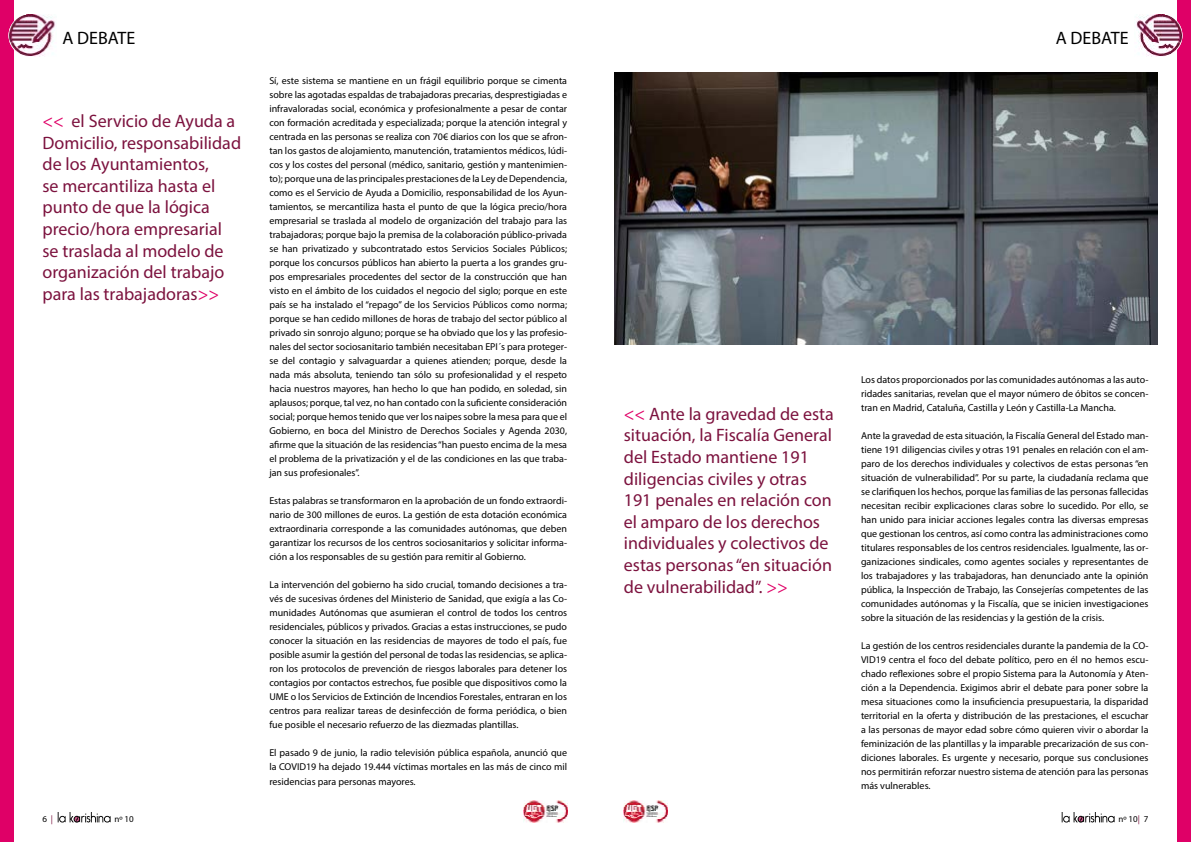
<style>
.page{position:relative;width:1191px;height:842px;background:#fff}
.page>*{position:absolute;margin:0;border:0;box-sizing:border-box;transform-origin:0 0}
.t1{font:18px/21.6px "Myriad Pro";color:#7c123e}
.t2{font:18px "Myriad Pro";color:#000}
.t3{font:10px/14px "Myriad Pro";color:#000;text-align:justify}
.t4{font:9px "Myriad Pro";color:#000}
.s1{color:#df0067}
.s2{color:#7c123e}
</style>
<div class="page">
<div style="left:0;top:0;width:14px;height:842px;background:#df0067"></div>
<div style="left:1176px;top:0;width:15px;height:842px;background:#df0067"></div>
<img style="left:9px;top:15px;width:17px;height:41px">
<img style="left:1164px;top:15px;width:18px;height:42px">
<img style="left:523px;top:801px;width:44px;height:21px">
<img style="left:624px;top:801px;width:44px;height:21px">
<img style="left:57px;top:812px;width:54px;height:11px">
<img style="left:1061px;top:812px;width:53px;height:11px">
<svg style="left:26px;top:14px;width:12px;height:1px"></svg>
<img style="left:26px;top:15px;width:30px;height:42px">
<img style="left:1136px;top:15px;width:28px;height:42px">
<img style="left:614px;top:72px;width:543px;height:273px">
<h1 class="t2" style="left:62px;top:27px;width:74px">A DEBATE</h1>
<h1 class="t2" style="left:1055px;top:27px;width:74px">A DEBATE</h1>
<h1 class="t1" style="left:43px;top:110px;width:200px"><span class="s1">&lt;&lt;</span> el Servicio de Ayuda a<br>Domicilio, responsabilidad de los Ayuntamientos,<br>se mercantiliza hasta el punto de que la lógica precio/hora empresarial se traslada al modelo de organización del trabajo para las trabajadoras<span class="s1">&gt;&gt;</span></h1>
<p class="t3" style="left:269px;top:73px;width:299px">Sí, este sistema se mantiene en un frágil equilibrio porque se cimenta sobre las agotadas espaldas de trabajadoras precarias, desprestigiadas e infravaloradas social, económica y profesionalmente a pesar de contar con formación acreditada y especializada; porque la atención integral y centrada en las personas se realiza con 70€ diarios con los que se afron&shy;tan los gastos de alojamiento, manutención, tratamientos médicos, lúdi&shy;cos y los costes del personal (médico, sanitario, gestión y mantenimien&shy;to); porque una de las principales prestaciones de la Ley de Dependencia, como es el Servicio de Ayuda a Domicilio, responsabilidad de los Ayun&shy;tamientos, se mercantiliza hasta el punto de que la lógica precio/hora empresarial se traslada al modelo de organización del trabajo para las trabajadoras; porque bajo la premisa de la colaboración público-privada se han privatizado y subcontratado estos Servicios Sociales Públicos; porque los concursos públicos han abierto la puerta a los grandes gru&shy;pos empresariales procedentes del sector de la construcción que han visto en el ámbito de los cuidados el negocio del siglo; porque en este país se ha instalado el “repago” de los Servicios Públicos como norma; porque se han cedido millones de horas de trabajo del sector público al privado sin sonrojo alguno; porque se ha obviado que los y las profesio&shy;nales del sector sociosanitario también necesitaban EPI´s para proteger&shy;se del contagio y salvaguardar a quienes atienden; porque, desde la nada más absoluta, teniendo tan sólo su profesionalidad y el respeto hacia nuestros mayores, han hecho lo que han podido, en soledad, sin aplausos; porque, tal vez, no han contado con la suficiente consideración social; porque hemos tenido que ver los naipes sobre la mesa para que el Gobierno, en boca del Ministro de Derechos Sociales y Agenda 2030, afirme que la situación de las residencias “han puesto encima de la mesa el problema de la privatización y el de las condiciones en las que traba&shy;jan sus profesionales”.</p>
<p class="t3" style="left:269px;top:493px;width:299px">Estas palabras se transformaron en la aprobación de un fondo extraordi&shy;nario de 300 millones de euros. La gestión de esta dotación económica extraordinaria corresponde a las comunidades autónomas, que deben garantizar los recursos de los centros sociosanitarios y solicitar informa&shy;ción a los responsables de su gestión para remitir al Gobierno.</p>
<p class="t3" style="left:269px;top:577px;width:299px">La intervención del gobierno ha sido crucial, tomando decisiones a tra&shy;vés de sucesivas órdenes del Ministerio de Sanidad, que exigía a las Co&shy;munidades Autónomas que asumieran el control de todos los centros residenciales, públicos y privados. Gracias a estas instrucciones, se pudo conocer la situación en las residencias de mayores de todo el país, fue posible asumir la gestión del personal de todas las residencias, se aplica&shy;ron los protocolos de prevención de riesgos laborales para detener los contagios por contactos estrechos, fue posible que dispositivos como la UME o los Servicios de Extinción de Incendios Forestales, entraran en los centros para realizar tareas de desinfección de forma periódica, o bien fue posible el necesario refuerzo de las diezmadas plantillas.</p>
<p class="t3" style="left:269px;top:745px;width:299px">El pasado 9 de junio, la radio televisión pública española, anunció que la COVID19 ha dejado 19.444 víctimas mortales en las más de cinco mil residencias para personas mayores.</p>
<p class="t1" style="left:624px;top:403px;width:211px"><span class="s1">&lt;&lt;</span> Ante la gravedad de esta situación, la Fiscalía General del Estado mantiene 191 diligencias civiles y otras<br>191 penales en relación con el amparo de los derechos individuales y colectivos de estas personas “en situación de vulnerabilidad”. <span class="s1">&gt;&gt;</span></p>
<p class="t3" style="left:861px;top:373px;width:289px">Los datos proporcionados por las comunidades autónomas a las auto&shy;ridades sanitarias, revelan que el mayor número de óbitos se concen&shy;tran en Madrid, Cataluña, Castilla y León y Castilla-La Mancha.</p>
<p class="t3" style="left:861px;top:429px;width:289px">Ante la gravedad de esta situación, la Fiscalía General del Estado man&shy;tiene 191 diligencias civiles y otras 191 penales en relación con el am&shy;paro de los derechos individuales y colectivos de estas personas “en situación de vulnerabilidad”. Por su parte, la ciudadanía reclama que se clarifiquen los hechos, porque las familias de las personas fallecidas necesitan recibir explicaciones claras sobre lo sucedido. Por ello, se han unido para iniciar acciones legales contra las diversas empresas que gestionan los centros, así como contra las administraciones como titulares responsables de los centros residenciales. Igualmente, las or&shy;ganizaciones sindicales, como agentes sociales y representantes de los trabajadores y las trabajadoras, han denunciado ante la opinión pública, la Inspección de Trabajo, las Consejerías competentes de las comunidades autónomas y la Fiscalía, que se inicien investigaciones sobre la situación de las residencias y la gestión de la crisis.</p>
<p class="t3" style="left:861px;top:639px;width:289px">La gestión de los centros residenciales durante la pandemia de la CO-VID19 centra el foco del debate político, pero en él no hemos escu&shy;chado reflexiones sobre el propio Sistema para la Autonomía y Aten&shy;ción a la Dependencia. Exigimos abrir el debate para poner sobre la mesa situaciones como la insuficiencia presupuestaria, la disparidad territorial en la oferta y distribución de las prestaciones, el escuchar a las personas de mayor edad sobre cómo quieren vivir o abordar la feminización de las plantillas y la imparable precarización de sus con&shy;diciones laborales. Es urgente y necesario, porque sus conclusiones nos permitirán reforzar nuestro sistema de atención para las personas más vulnerables.</p>
<p class="t4" style="left:43px;top:813px;width:12px">6 <span class="s2">|</span></p>
<p class="t4" style="left:114px;top:813px;width:21px">nº 10</p>
<p class="t4" style="left:1118px;top:813px;width:31px">nº 10<span class="s2">|</span> 7</p>
</div>
